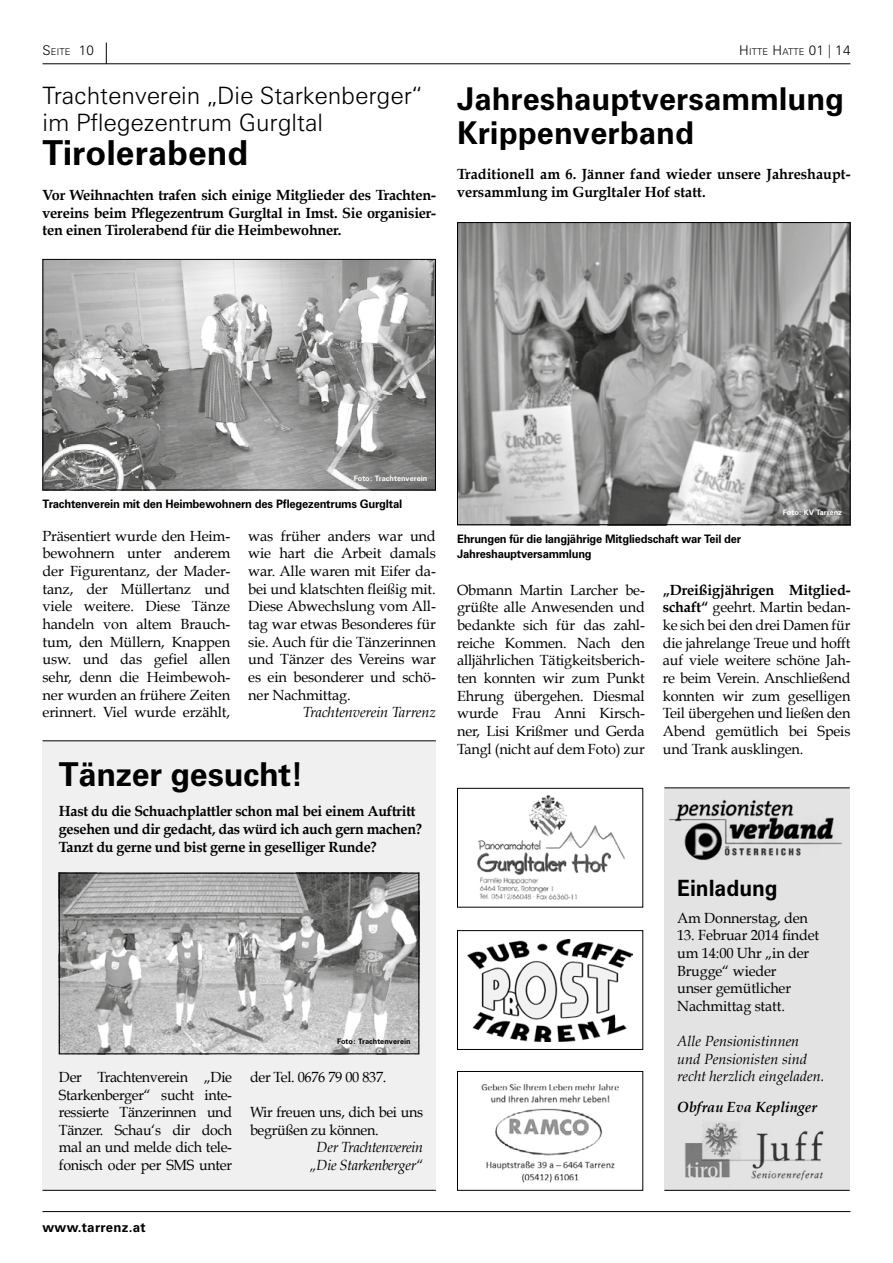
<style>
.page{position:relative;width:893px;height:1263px;background:#fff}
.page>*{position:absolute;margin:0;border:0;box-sizing:border-box;transform-origin:0 0}
.t1{font:700 34.5px "Zurich BT";color:#000}
.t2{font:700 33px "Zurich BT";letter-spacing:-.01em;color:#000}
.t3{font:700 31.5px/34.5px "Zurich BT";color:#000}
.t4{font:300 24px/27px "Zurich BT";color:#000}
.t5{font:700 22.5px "Zurich BT";color:#000;scale:.95 1}
.t6{font:14.7px/17.7px "Book Antiqua";letter-spacing:-.01em;color:#000;text-align:justify}
.t7{font:700 14.7px/17.7px "Book Antiqua";letter-spacing:-.02em;color:#000;text-align:justify}
.t8{font:italic 14.7px/17.7px "Book Antiqua";color:#000}
.t9{font:700 14.7px/17.7px "Book Antiqua";color:#000}
.t10{font:italic 14.7px/17.7px "Book Antiqua";letter-spacing:-.02em;color:#000;text-align:center}
.t11{font:italic 700 14.7px "Book Antiqua";color:#000}
.t12{font:700 13.5px "Zurich BT";letter-spacing:.02em;color:#000}
.t13{font:700 11.7px/15px "Zurich BT";letter-spacing:-.02em;color:#000}
.t14{font:300 9.45px "Zurich BT";letter-spacing:.02em;color:#000}
.t15{font:700 7.5px "Zurich BT";color:#fff}
.t16{font:700 7.5px "Zurich BT";color:#000}
.s1{font-size:13.5px}
.s2{font-weight:700}
</style>
<div class="page">
<hr style="left:43px;top:63px;width:807px;height:1px;background:#000">
<svg style="left:106px;top:43px;width:1px;height:21px"></svg>
<hr style="left:43px;top:1211px;width:807px;height:1px;background:#000">
<img style="left:45px;top:261px;width:389px;height:227px">
<div style="left:43px;top:259px;width:393px;height:231px;border:1px solid #000"></div>
<div style="left:664px;top:788px;width:186px;height:403px;background:#e3e3e3"></div>
<img style="left:669px;top:799px;width:174px;height:61px">
<img style="left:685px;top:1122px;width:139px;height:59px">
<hr style="left:664px;top:787px;width:186px;height:1px;background:#000">
<hr style="left:664px;top:1190px;width:186px;height:1px;background:#000">
<img style="left:468px;top:939px;width:165px;height:102px">
<div style="left:457px;top:930px;width:186px;height:120px;border:1px solid #000"></div>
<img style="left:477px;top:795px;width:148px;height:105px">
<div style="left:457px;top:788px;width:186px;height:119px;border:1px solid #000"></div>
<img style="left:459px;top:224px;width:389px;height:299px">
<div style="left:457px;top:222px;width:393px;height:303px;border:1px solid #000"></div>
<div style="left:43px;top:741px;width:393px;height:450px;background:#f0f0f0"></div>
<hr style="left:43px;top:740px;width:393px;height:1px;background:#000">
<hr style="left:43px;top:1190px;width:393px;height:1px;background:#000">
<img style="left:61px;top:875px;width:356px;height:177px">
<div style="left:59px;top:873px;width:360px;height:181px;border:1px solid #000"></div>
<img style="left:481px;top:1083px;width:138px;height:100px">
<div style="left:457px;top:1071px;width:186px;height:120px;border:1px solid #000"></div>
<p class="t14" style="left:43px;top:46px;width:53px"><span class="s1">S</span>EITE <span class="s1">10</span></p>
<p class="t14" style="left:739px;top:46px;width:113px"><span class="s1">H</span>ITTE <span class="s1">H</span>ATTE <span class="s1">01 | 14</span></p>
<h3 class="t4" style="left:43px;top:82px;width:381px">Trachtenverein „Die Starkenberger“ im Pflegezentrum Gurgltal</h3>
<h1 class="t1" style="left:43px;top:132px;width:207px">Tirolerabend</h1>
<p class="t7" style="left:43px;top:186px;width:395px">Vor Weihnachten trafen sich einige Mitglieder des Trachten&shy;vereins beim Pflegezentrum Gurgltal in Imst. Sie organisier&shy;ten einen Tirolerabend für die Heimbewohner.</p>
<h3 class="t3" style="left:457px;top:81px;width:388px">Jahreshauptversammlung<br>Krippenverband</h3>
<p class="t9" style="left:457px;top:165px;width:395px">Traditionell am 6. Jänner fand wieder unsere Jahreshaupt&shy;versammlung im Gurgltaler Hof statt.</p>
<p class="t15" style="left:354px;top:473px;width:75px">Foto: Trachtenverein</p>
<p class="t13" style="left:43px;top:496px;width:361px">Trachtenverein mit den Heimbewohnern des Pflegezentrums Gurgltal</p>
<p class="t6" style="left:43px;top:527px;width:189px">Präsentiert wurde den Heim&shy;bewohnern unter anderem der Figurentanz, der Mader&shy;tanz, der Müllertanz und viele weitere. Diese Tänze handeln von altem Brauch&shy;tum, den Müllern, Knappen usw. und das gefiel allen sehr, denn die Heimbewoh&shy;ner wurden an frühere Zeiten erinnert. Viel wurde erzählt,</p>
<p class="t6" style="left:248px;top:527px;width:189px">was früher anders war und wie hart die Arbeit damals war. Alle waren mit Eifer da&shy;bei und klatschten fleißig mit.<br>Diese Abwechslung vom All&shy;tag war etwas Besonderes für sie. Auch für die Tänzerinnen und Tänzer des Vereins war es ein besonderer und schö&shy;ner Nachmittag.</p>
<p class="t8" style="left:303px;top:704px;width:134px">Trachtenverein Tarrenz</p>
<h2 class="t2" style="left:59px;top:754px;width:246px">Tänzer gesucht!</h2>
<p class="t7" style="left:59px;top:802px;width:365px;text-align:left">Hast du die Schuachplattler schon mal bei einem Auftritt gesehen und dir gedacht, das würd ich auch gern machen?<br>Tanzt du gerne und bist gerne in geselliger Runde?</p>
<p class="t16" style="left:337px;top:1036px;width:75px">Foto: Trachtenverein</p>
<p class="t6" style="left:59px;top:1068px;width:175px">Der Trachtenverein „Die Starkenberger“ sucht inte&shy;ressierte Tänzerinnen und Tänzer. Schau‘s dir doch mal an und melde dich tele&shy;fonisch oder per SMS unter</p>
<p class="t6" style="left:250px;top:1068px;width:138px">der Tel. 0676 79 00 837.</p>
<p class="t6" style="left:250px;top:1103px;width:175px">Wir freuen uns, dich bei uns begrüßen zu können.</p>
<p class="t10" style="left:310px;top:1139px;width:115px">Der Trachtenverein „Die Starkenberger“</p>
<p class="t12" style="left:43px;top:1219px;width:105px">www.tarrenz.at</p>
<p class="t13" style="left:457px;top:531px;width:286px">Ehrungen für die langjährige Mitgliedschaft war Teil der<br>Jahreshauptversammlung</p>
<p class="t15" style="left:783px;top:508px;width:61px">Foto: KV Tarrenz</p>
<p class="t6" style="left:457px;top:581px;width:189px">Obmann Martin Larcher be&shy;grüßte alle Anwesenden und bedankte sich für das zahl&shy;reiche Kommen. Nach den alljährlichen Tätigkeitsberich&shy;ten konnten wir zum Punkt Ehrung übergehen. Diesmal wurde Frau Anni Kirsch&shy;ner, Lisi Krißmer und Gerda Tangl (nicht auf dem Foto) zur</p>
<p class="t6" style="left:663px;top:581px;width:189px"><span class="s2">„Dreißigjährigen Mitglied&shy;schaft“</span> geehrt. Martin bedan&shy;ke sich bei den drei Damen für die jahrelange Treue und hofft auf viele weitere schöne Jah&shy;re beim Verein. Anschließend konnten wir zum geselligen Teil übergehen und ließen den Abend gemütlich bei Speis und Trank ausklingen.</p>
<h3 class="t5" style="left:677px;top:875px;width:107px">Einladung</h3>
<p class="t6" style="left:677px;top:909px;width:132px">Am Donnerstag, den</p>
<p class="t6" style="left:677px;top:926px;width:144px;text-align:left">13. Februar 2014 findet um 14:00 Uhr „in der<br>Brugge“ wieder<br>unser gemütlicher<br>Nachmittag statt.</p>
<p class="t8" style="left:677px;top:1032px;width:149px">Alle Pensionistinnen und Pensionisten sind recht herzlich eingeladen.</p>
<p class="t11" style="left:677px;top:1098px;width:141px">Obfrau Eva Keplinger</p>
</div>
